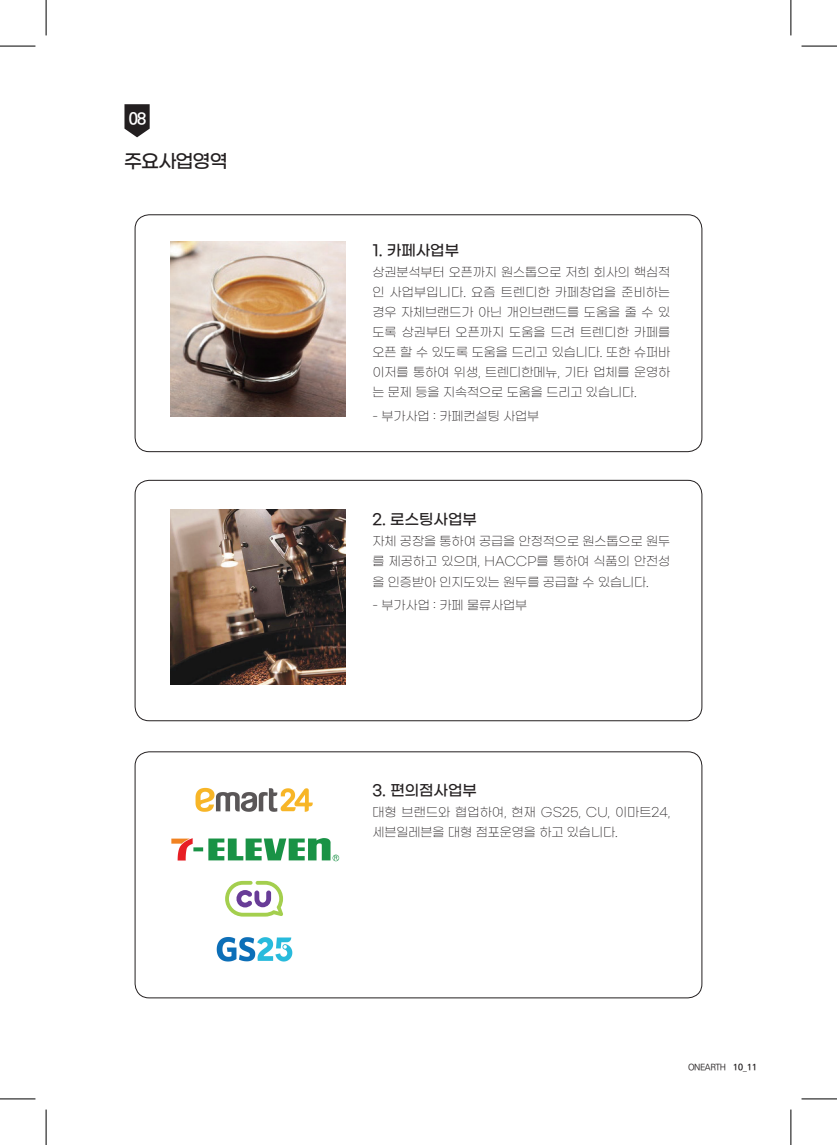
<style>
.page{position:relative;width:837px;height:1145px;background:#fff}
.page>*{position:absolute;margin:0;border:0;box-sizing:border-box;transform-origin:0 0}
.t1{font:500 18.75px "Gmarket Sans";letter-spacing:-.05em;color:#231f20}
.t2{font:700 16.25px "Ko Pub Dotum";color:#fff}
.t3{font:500 15px "Gmarket Sans";color:#231f20}
.t4{font:300 12.5px/20px "Gmarket Sans";color:#231f20;text-align:justify}
.t5{font:500 8.75px "Ko Pub Dotum";letter-spacing:-.05em;color:#231f20}
.s1{font-weight:700}
.s2{font-weight:300}
</style>
<div class="page">
<div style="left:135px;top:480px;width:567px;height:241px;border:1px solid #231f20;border-radius:14px"></div>
<div style="left:135px;top:751px;width:567px;height:247px;border:1px solid #231f20;border-radius:14px"></div>
<svg style="left:124px;top:104px;width:26px;height:33px"></svg>
<svg style="left:225px;top:881px;width:58px;height:35px"></svg>
<img style="left:216px;top:937px;width:77px;height:25px">
<img style="left:171px;top:838px;width:169px;height:24px">
<img style="left:195px;top:787px;width:118px;height:25px">
<img style="left:170px;top:509px;width:175px;height:176px">
<div style="left:135px;top:214px;width:567px;height:238px;border:1px solid #231f20;border-radius:14px"></div>
<img style="left:170px;top:241px;width:175px;height:175px">
<hr style="left:0;top:46px;width:35px;height:1px;background:#000">
<hr style="left:801px;top:46px;width:35px;height:1px;background:#000">
<hr style="left:0;top:1098px;width:35px;height:1px;background:#000">
<hr style="left:801px;top:1098px;width:35px;height:1px;background:#000">
<hr style="left:46px;top:0;width:1px;height:35px;background:#000">
<hr style="left:46px;top:1109px;width:1px;height:35px;background:#000">
<hr style="left:790px;top:0;width:1px;height:35px;background:#000">
<hr style="left:790px;top:1109px;width:1px;height:35px;background:#000">
<h2 class="t2" style="left:129px;top:111px;width:19px">08</h2>
<h1 class="t1" style="left:124px;top:151px;width:105px">주요사업영역</h1>
<p class="t3" style="left:372px;top:242px;width:88px">1. 카페사업부</p>
<p class="t4" style="left:372px;top:263px;width:299px">상권분석부터 오픈까지 원스톱으로 저희 회사의 핵심적 인 사업부입니다. 요즘 트렌디한 카페창업을 준비하는 경우 자체브랜드가 아닌 개인브랜드를 도움을 줄 수 있 도록 상권부터 오픈까지 도움을 드려 트렌디한 카페를 오픈 할 수 있도록 도움을 드리고 있습니다. 또한 슈퍼바 이저를 통하여 위생, 트렌디한메뉴, 기타 업체를 운영하 는 문제 등을 지속적으로 도움을 드리고 있습니다.</p>
<p class="t4" style="left:372px;top:407px;width:168px">- 부가사업 : 카페컨설팅 사업부</p>
<p class="t3" style="left:372px;top:511px;width:106px">2. 로스팅사업부</p>
<p class="t4" style="left:372px;top:532px;width:299px">자체 공장을 통하여 공급을 안정적으로 원스톱으로 원두 를 제공하고 있으며, HACCP를 통하여 식품의 안전성 을 인증받아 인지도있는 원두를 공급할 수 있습니다.</p>
<p class="t4" style="left:372px;top:596px;width:156px">- 부가사업 : 카페 물류사업부</p>
<p class="t3" style="left:372px;top:781px;width:106px">3. 편의점사업부</p>
<p class="t4" style="left:372px;top:803px;width:299px">대형 브랜드와 협업하여, 현재 GS25, CU, 이마트24, 세븐일레븐을 대형 점포운영을 하고 있습니다.</p>
<p class="t5" style="left:687px;top:1063px;width:70px">ONEARTH <span class="s1">10</span><span class="s2">_</span><span class="s1">11</span></p>
</div>
